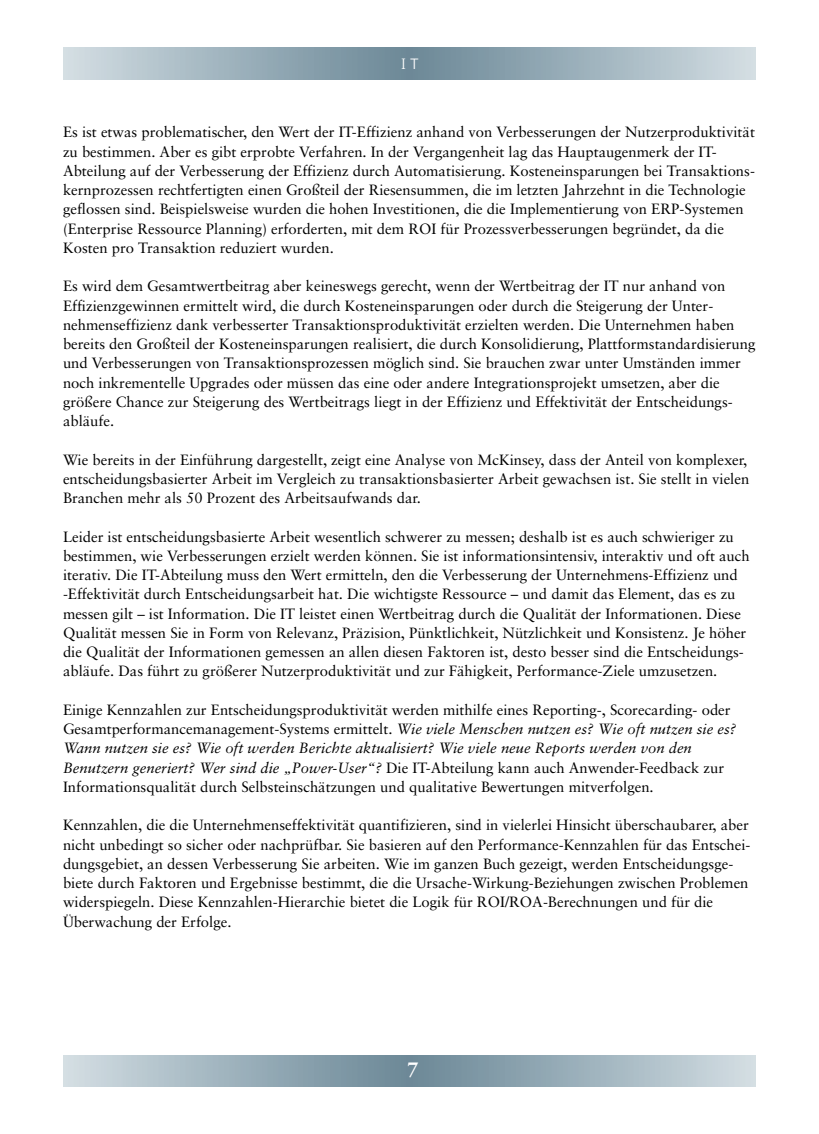
<style>
.page{position:relative;width:819px;height:1134px;background:#fff}
.page>*{position:absolute;margin:0;border:0;box-sizing:border-box;transform-origin:0 0}
.t1{font:700 21px "Sabon";color:#fff}
.t2{font:15.75px "Bell Gothic BT";color:#fff}
.t3{font:14.88px/19.2px "Sabon";color:#000}
.s1{font-style:italic}
</style>
<div class="page">
<div style="left:410px;top:1056px;width:346px;height:31px;background:linear-gradient(to right,#6a8796,#d2dde3)"></div>
<div style="left:410px;top:48px;width:346px;height:31px;background:linear-gradient(to right,#6a8796,#d2dde3)"></div>
<p class="t2" style="left:400px;top:58px;width:20px">IT</p>
<p class="t3" style="left:63px;top:124px;width:694px">Es ist etwas problematischer, den Wert der IT-Effizienz anhand von Verbesserungen der Nutzerproduktivität zu bestimmen. Aber es gibt erprobte Verfahren. In der Vergangenheit lag das Hauptaugenmerk der IT-Abteilung auf der Verbesserung der Effizienz durch Automatisierung. Kosteneinsparungen bei Transaktions&shy;kernprozessen rechtfertigten einen Großteil der Riesensummen, die im letzten Jahrzehnt in die Technologie geflossen sind. Beispielsweise wurden die hohen Investitionen, die die Implementierung von ERP-Systemen (Enterprise Ressource Planning) erforderten, mit dem ROI für Prozessverbesserungen begründet, da die Kosten pro Transaktion reduziert wurden.</p>
<p class="t3" style="left:63px;top:278px;width:694px">Es wird dem Gesamtwertbeitrag aber keineswegs gerecht, wenn der Wertbeitrag der IT nur anhand von Effizienzgewinnen ermittelt wird, die durch Kosteneinsparungen oder durch die Steigerung der Unter&shy;nehmenseffizienz dank verbesserter Transaktionsproduktivität erzielten werden. Die Unternehmen haben bereits den Großteil der Kosteneinsparungen realisiert, die durch Konsolidierung, Plattformstandardisierung und Verbesserungen von Transaktionsprozessen möglich sind. Sie brauchen zwar unter Umständen immer noch inkrementelle Upgrades oder müssen das eine oder andere Integrationsprojekt umsetzen, aber die größere Chance zur Steigerung des Wertbeitrags liegt in der Effizienz und Effektivität der Entscheidungs&shy;abläufe.</p>
<p class="t3" style="left:63px;top:451px;width:688px">Wie bereits in der Einführung dargestellt, zeigt eine Analyse von McKinsey, dass der Anteil von komplexer, entscheidungsbasierter Arbeit im Vergleich zu transaktionsbasierter Arbeit gewachsen ist. Sie stellt in vielen<br>Branchen mehr als 50 Prozent des Arbeitsaufwands dar.</p>
<p class="t3" style="left:63px;top:528px;width:688px">Leider ist entscheidungsbasierte Arbeit wesentlich schwerer zu messen; deshalb ist es auch schwieriger zu bestimmen, wie Verbesserungen erzielt werden können. Sie ist informationsintensiv, interaktiv und oft auch iterativ. Die IT-Abteilung muss den Wert ermitteln, den die Verbesserung der Unternehmens-Effizienz und -Effektivität durch Entscheidungsarbeit hat. Die wichtigste Ressource – und damit das Element, das es zu messen gilt – ist Information. Die IT leistet einen Wertbeitrag durch die Qualität der Informationen. Diese Qualität messen Sie in Form von Relevanz, Präzision, Pünktlichkeit, Nützlichkeit und Konsistenz. Je höher die Qualität der Informationen gemessen an allen diesen Faktoren ist, desto besser sind die Entscheidungs&shy;abläufe. Das führt zu größerer Nutzerproduktivität und zur Fähigkeit, Performance-Ziele umzusetzen.</p>
<p class="t3" style="left:63px;top:701px;width:675px">Einige Kennzahlen zur Entscheidungsproduktivität werden mithilfe eines Reporting-, Scorecarding- oder Gesamtperformancemanagement-Systems ermittelt. <span class="s1">Wie viele Menschen nutzen es? Wie oft nutzen sie es?<br>Wann nutzen sie es? Wie oft werden Berichte aktualisiert? Wie viele neue Reports werden von den Benutzern generiert? Wer sind die „Power-User“?</span> Die IT-Abteilung kann auch Anwender-Feedback zur Informationsqualität durch Selbsteinschätzungen und qualitative Bewertungen mitverfolgen.</p>
<p class="t3" style="left:63px;top:817px;width:689px">Kennzahlen, die die Unternehmenseffektivität quantifizieren, sind in vielerlei Hinsicht überschaubarer, aber nicht unbedingt so sicher oder nachprüfbar. Sie basieren auf den Performance-Kennzahlen für das Entschei&shy;dungsgebiet, an dessen Verbesserung Sie arbeiten. Wie im ganzen Buch gezeigt, werden Entscheidungsge&shy;biete durch Faktoren und Ergebnisse bestimmt, die die Ursache-Wirkung-Beziehungen zwischen Problemen widerspiegeln. Diese Kennzahlen-Hierarchie bietet die Logik für ROI/ROA-Berechnungen und für die Überwachung der Erfolge.</p>
<h1 class="t1" style="left:407px;top:1061px;width:13px">7</h1>
</div>
